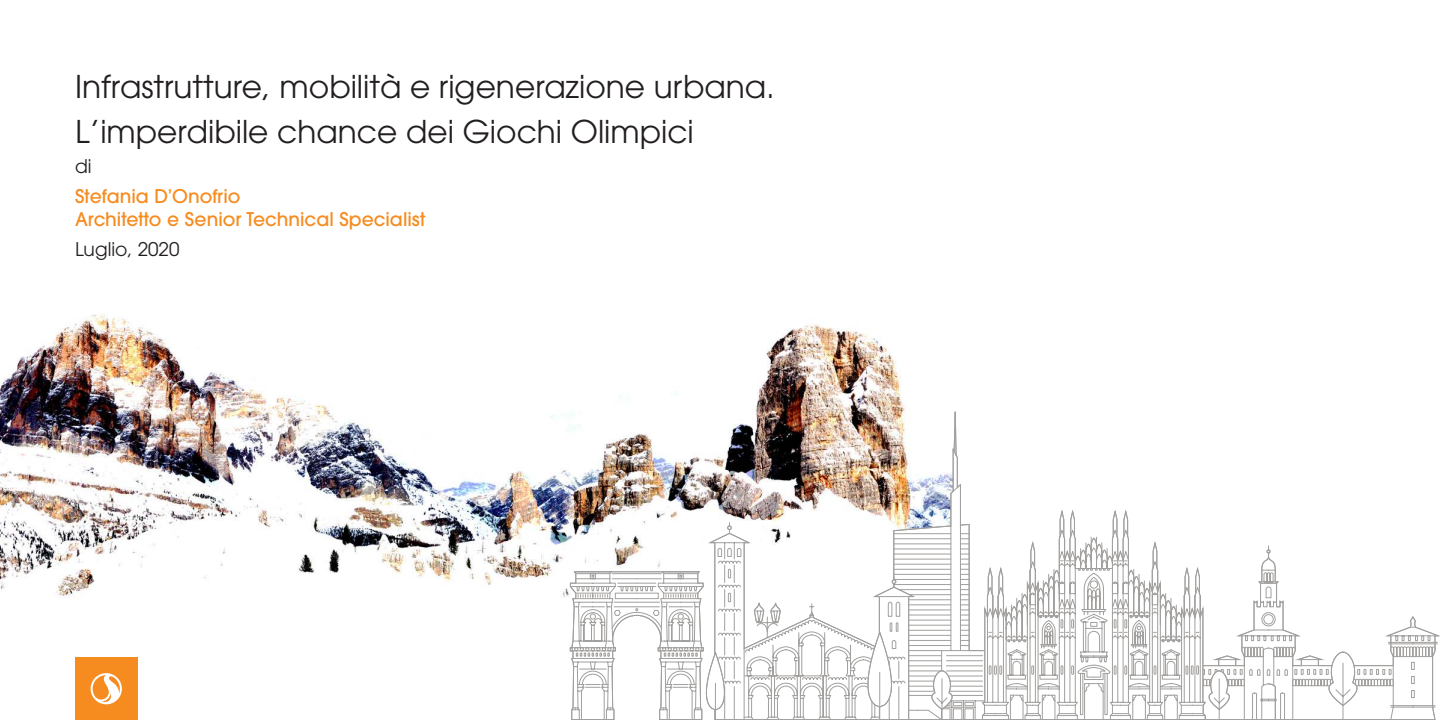
<style>
.page{position:relative;width:1440px;height:720px;background:#fff}
.page>*{position:absolute;margin:0;border:0;box-sizing:border-box;transform-origin:0 0}
.Heading_Style_1{font:31.25px "ITC Avant Garde Pro";color:#231f20}
.Heading_Style_1-2{font:500 18.75px/22.5px "ITC Avant Garde Pro";color:#f68b1f}
.Heading_Style_1-3{font:18.75px "ITC Avant Garde Pro";color:#231f20}
</style>
<div class="page">
<img style="left:0;top:314px;width:901px;height:373px">
<svg style="left:1236px;top:556px;width:204px;height:164px"></svg>
<svg style="left:1268px;top:600px;width:170px;height:120px"></svg>
<svg style="left:570px;top:386px;width:666px;height:334px"></svg>
<div style="left:75px;top:658px;width:62px;height:62px;background:#f68b1f"></div>
<svg style="left:90px;top:673px;width:32px;height:32px"></svg>
<p class="Heading_Style_1" style="left:75px;top:67px;width:701px">Infrastrutture, mobilità e rigenerazione urbana.</p>
<p class="Heading_Style_1" style="left:75px;top:112px;width:620px">L’imperdibile chance dei Giochi Olimpici</p>
<p class="Heading_Style_1-3" style="left:75px;top:155px;width:18px">di</p>
<p class="Heading_Style_1-2" style="left:75px;top:185px;width:352px">Stefania D’Onofrio<br>Architetto e Senior Technical Specialist</p>
<p class="Heading_Style_1-3" style="left:75px;top:237px;width:106px">Luglio, 2020</p>
</div>
